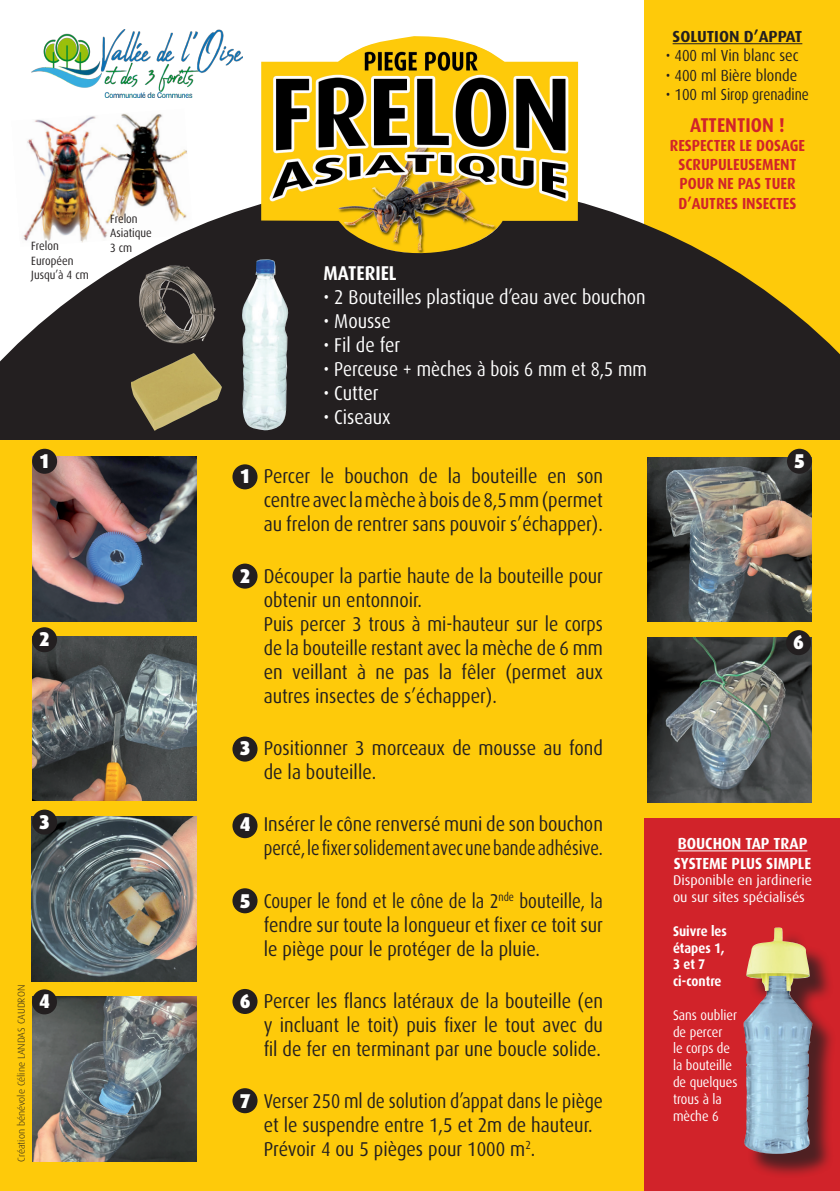
<style>
.page{position:relative;width:840px;height:1191px;background:#fff}
.page>*{position:absolute;margin:0;border:0;box-sizing:border-box;transform-origin:0 0}
.t1{font:20px/24px "Dax";color:#231f20;text-align:justify;scale:.9 1}
.t2{font:20px/24px "Dax";color:#231f20;text-align:justify;scale:.88 1}
.t3{font:20px/24px "Dax";color:#231f20;text-align:justify;scale:.84 1}
.t4{font:20px "Dax";color:#fff;scale:.9 1}
.t5{font:20px/24px "Dax";color:#231f20;scale:.87 1}
.t6{font:700 20px "Dax";color:#d1232a;scale:.9 1}
.t7{font:700 20px "Dax";color:#fff;scale:.9 1}
.t8{font:900 20px "Dax";color:#fff;scale:.9 1}
.t9{font:700 16px/19.2px "Dax";color:#d1232a;text-align:center;scale:.9 1}
.t10{font:16px "Dax";color:#231f20;scale:.9 1}
.t11{font:700 16px "Dax";color:#fff;scale:.92 1}
.t12{font:700 16px "Dax";color:#231f20}
.t13{font:700 16px "Dax";color:#fff;scale:.94 1}
.t14{font:14px "Dax";color:#fff;scale:.9 1}
.t15{font:14px "Dax";color:#fff}
.t16{font:700 14px "Dax";color:#fff;scale:.9 1}
.t17{font:12px/14.4px "Dax";color:#231f20;scale:.9 1}
.t18{font:300 10px "Dax";color:#231f20}
.s1{font-weight:900;color:#fff}
</style>
<div class="page">
<img style="left:27px;top:113px;width:160px;height:68px">
<div style="left:644px;top:0;width:195px;height:523px;background:#feca0a"></div>
<svg style="left:0;top:181px;width:839px;height:260px;fill:#231f20"></svg>
<div style="left:0;top:441px;width:839px;height:750px;background:#feca0a"></div>
<img style="left:261px;top:36px;width:317px;height:225px">
<img style="left:31px;top:30px;width:211px;height:68px">
<div style="left:644px;top:818px;width:195px;height:373px;background:#d1232a"></div>
<img style="left:241px;top:259px;width:49px;height:172px">
<img style="left:130px;top:353px;width:92px;height:78px">
<img style="left:137px;top:266px;width:78px;height:78px">
<div style="left:232px;top:464px;width:25px;height:25px;background:#231f20;border-radius:50%"></div>
<div style="left:232px;top:563px;width:25px;height:25px;background:#231f20;border-radius:50%"></div>
<div style="left:232px;top:736px;width:25px;height:25px;background:#231f20;border-radius:50%"></div>
<div style="left:232px;top:813px;width:25px;height:25px;background:#231f20;border-radius:50%"></div>
<div style="left:232px;top:888px;width:25px;height:25px;background:#231f20;border-radius:50%"></div>
<div style="left:232px;top:989px;width:25px;height:25px;background:#231f20;border-radius:50%"></div>
<div style="left:232px;top:1088px;width:25px;height:25px;background:#231f20;border-radius:50%"></div>
<img style="left:32px;top:636px;width:164px;height:164px">
<div style="left:32px;top:627px;width:25px;height:25px;background:#231f20;border-radius:50%"></div>
<img style="left:32px;top:816px;width:164px;height:165px">
<div style="left:32px;top:809px;width:25px;height:25px;background:#231f20;border-radius:50%"></div>
<img style="left:32px;top:997px;width:164px;height:164px">
<div style="left:32px;top:989px;width:25px;height:25px;background:#231f20;border-radius:50%"></div>
<img style="left:647px;top:457px;width:164px;height:164px">
<div style="left:786px;top:449px;width:25px;height:25px;background:#231f20;border-radius:50%"></div>
<img style="left:647px;top:637px;width:164px;height:165px">
<div style="left:785px;top:630px;width:25px;height:25px;background:#231f20;border-radius:50%"></div>
<hr style="left:672px;top:43px;width:129px;height:1px;background:#231f20">
<div style="left:746px;top:930px;width:89px;height:247px;background:#231f20;opacity:.75"></div>
<img style="left:743px;top:927px;width:68px;height:226px">
<hr style="left:677px;top:850px;width:129px;height:1px;background:#fff">
<img style="left:32px;top:456px;width:164px;height:165px">
<div style="left:32px;top:449px;width:25px;height:25px;background:#231f20;border-radius:50%"></div>
<p class="t17" style="left:110px;top:212px;width:48px">Frelon<br>Asiatique</p>
<p class="t17" style="left:31px;top:239px;width:32px">Frelon</p>
<p class="t17" style="left:110px;top:241px;width:26px">3 cm</p>
<p class="t17" style="left:31px;top:253px;width:48px">Européen</p>
<p class="t17" style="left:31px;top:268px;width:65px">Jusqu’à 4 cm</p>
<p class="t8" style="left:39px;top:449px;width:13px">1</p>
<p class="t8" style="left:39px;top:628px;width:13px">2</p>
<p class="t8" style="left:39px;top:810px;width:13px">3</p>
<p class="t18" style="left:16px;top:1162px;width:178px;rotate:-90deg">Création bénévole Céline LANDAS CAUDRON</p>
<p class="t8" style="left:39px;top:990px;width:13px">4</p>
<p class="t12" style="left:672px;top:28px;width:131px">SOLUTION D’APPAT</p>
<p class="t10" style="left:665px;top:47px;width:149px">• 400 ml Vin blanc sec</p>
<p class="t10" style="left:665px;top:66px;width:147px">• 400 ml Bière blonde</p>
<p class="t10" style="left:665px;top:85px;width:160px">• 100 ml Sirop grenadine</p>
<p class="t6" style="left:690px;top:114px;width:106px">ATTENTION !</p>
<p class="t9" style="left:669px;top:136px;width:152px">RESPECTER LE DOSAGE<br>SCRUPULEUSEMENT<br>POUR NE PAS TUER<br>D’AUTRES INSECTES</p>
<p class="t7" style="left:323px;top:262px;width:83px">MATERIEL</p>
<p class="t4" style="left:323px;top:286px;width:359px">• 2 Bouteilles plastique d’eau avec bouchon</p>
<p class="t4" style="left:323px;top:310px;width:76px">• Mousse</p>
<p class="t4" style="left:323px;top:334px;width:87px">• Fil de fer</p>
<p class="t4" style="left:323px;top:358px;width:360px">• Perceuse + mèches à bois 6 mm et 8,5 mm</p>
<p class="t4" style="left:323px;top:382px;width:63px">• Cutter</p>
<p class="t4" style="left:323px;top:406px;width:76px">• Ciseaux</p>
<p class="t1" style="left:263px;top:464px;width:378px;text-indent:-24px"><span class="s1">1</span> Percer le bouchon de la bouteille en son centre avec la mèche à bois de 8,5 mm (permet au frelon de rentrer sans pouvoir s’échapper).</p>
<p class="t1" style="left:263px;top:564px;width:378px;text-indent:-24px"><span class="s1">2</span> Découper la partie haute de la bouteille pour obtenir un entonnoir.</p>
<p class="t2" style="left:263px;top:612px;width:387px">Puis percer 3 trous à mi-hauteur sur le corps de la bouteille restant avec la mèche de 6 mm en veillant à ne pas la fêler (permet aux autres insectes de s’échapper).</p>
<p class="t1" style="left:263px;top:736px;width:378px;text-indent:-24px"><span class="s1">3</span> Positionner 3 morceaux de mousse au fond de la bouteille.</p>
<p class="t1" style="left:239px;top:812px;width:405px;text-align:right"><span class="s1">4</span> Insérer le cône renversé muni de son bouchon percé, le fixer solidement avec une bande adhésive.</p>
<p class="t3" style="left:263px;top:888px;width:405px;text-indent:-24px"><span class="s1">5</span> Couper le fond et le cône de la 2<sup>nde</sup> bouteille, la fendre sur toute la longueur et fixer ce toit sur le piège pour le protéger de la pluie.</p>
<p class="t1" style="left:263px;top:988px;width:378px;text-indent:-24px"><span class="s1">6</span> Percer les flancs latéraux de la bouteille (en y incluant le toit) puis fixer le tout avec du fil de fer en terminant par une boucle solide.</p>
<p class="t5" style="left:263px;top:1088px;width:391px;text-indent:-24px"><span class="s1">7</span> Verser 250 ml de solution d’appat dans le piège et le suspendre entre 1,5 et 2m de hauteur.</p>
<p class="t1" style="left:263px;top:1136px;width:303px">Prévoir 4 ou 5 pièges pour 1000 m<sup>2</sup>.</p>
<p class="t8" style="left:793px;top:449px;width:13px">5</p>
<p class="t8" style="left:792px;top:630px;width:13px">6</p>
<p class="t13" style="left:677px;top:834px;width:139px">BOUCHON TAP TRAP</p>
<p class="t11" style="left:673px;top:854px;width:150px">SYSTEME PLUS SIMPLE</p>
<p class="t15" style="left:672px;top:872px;width:140px">Disponible en jardinerie</p>
<p class="t15" style="left:672px;top:889px;width:133px">ou sur sites spécialisés</p>
<p class="t16" style="left:672px;top:923px;width:61px">Suivre les</p>
<p class="t16" style="left:672px;top:939px;width:59px">étapes 1,</p>
<p class="t16" style="left:672px;top:956px;width:37px">3 et 7</p>
<p class="t16" style="left:672px;top:973px;width:55px">ci-contre</p>
<p class="t14" style="left:672px;top:1007px;width:73px">Sans oublier</p>
<p class="t14" style="left:672px;top:1024px;width:56px">de percer</p>
<p class="t14" style="left:672px;top:1040px;width:65px">le corps de</p>
<p class="t14" style="left:672px;top:1057px;width:67px">la bouteille</p>
<p class="t14" style="left:672px;top:1074px;width:73px">de quelques</p>
<p class="t14" style="left:672px;top:1091px;width:56px">trous à la</p>
<p class="t14" style="left:672px;top:1108px;width:52px">mèche 6</p>
</div>
